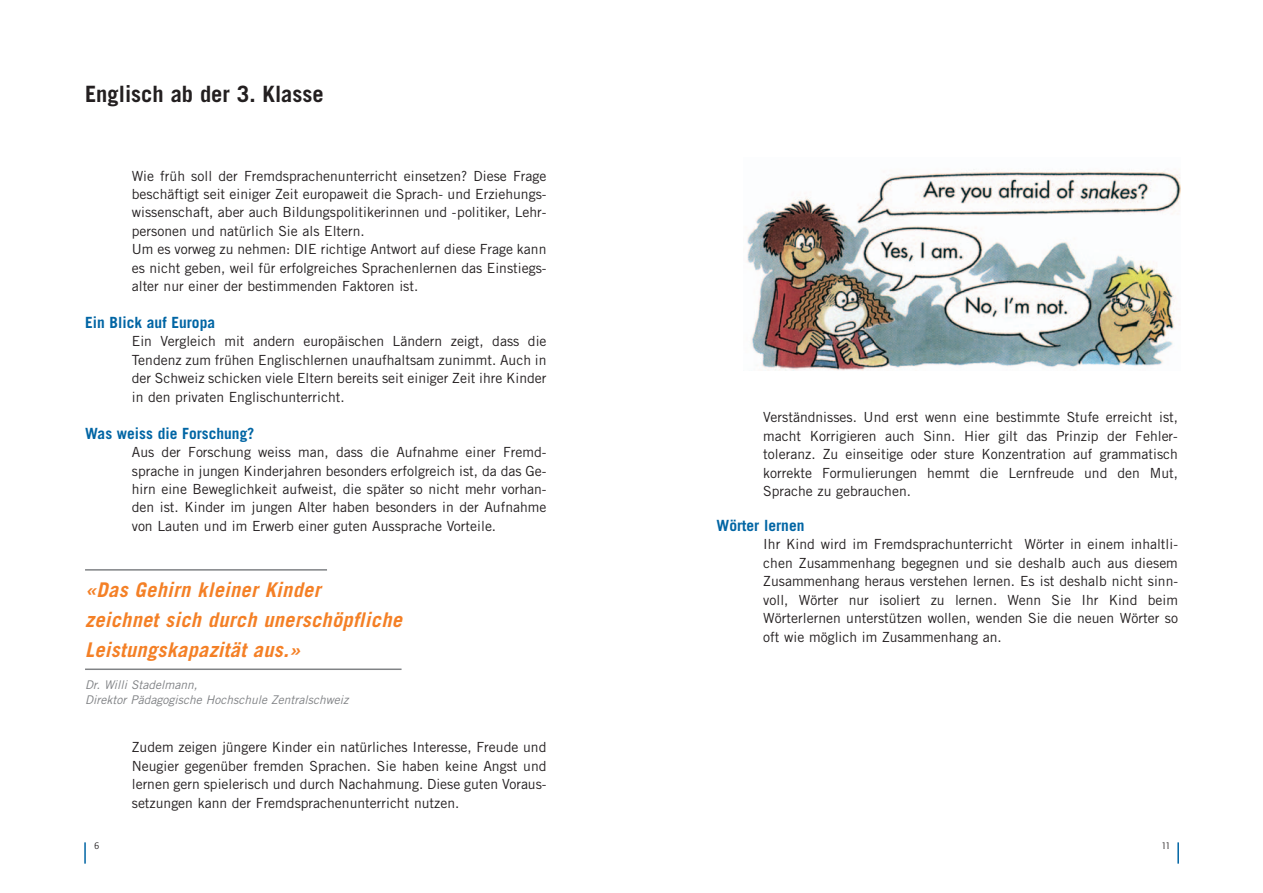
<style>
.page{position:relative;width:1263px;height:893px;background:#fff}
.page>*{position:absolute;margin:0;border:0;box-sizing:border-box;transform-origin:0 0}
.t1{font:700 22.5px "Trade Gothic";color:#231f20}
.t2{font:italic 700 20.25px/30px "Trade Gothic";letter-spacing:.015em;color:#f48026}
.t3{font:700 15.45px "Trade Gothic";color:#0065a4}
.t4{font:13.95px/18.5px "Trade Gothic";color:#231f20;text-align:justify}
.t5{font:italic 12px/14.4px "Trade Gothic";color:#808285}
.t6{font:9.75px "Quay Sans";color:#231f20}
</style>
<div class="page">
<hr style="left:84px;top:842px;width:2px;height:22px;background:#0065a4">
<hr style="left:1177px;top:842px;width:2px;height:22px;background:#0065a4">
<hr style="left:85px;top:569px;width:242px;height:2px;background:#808285">
<hr style="left:85px;top:668px;width:317px;height:2px;background:#808285">
<img style="left:747px;top:169px;width:433px;height:202px">
<h1 class="t1" style="left:85px;top:85px;width:240px">Englisch ab der 3. Klasse</h1>
<p class="t4" style="left:132px;top:168px;width:416px;text-align:left">Wie früh soll der Fremdsprachenunterricht einsetzen? Diese Frage beschäftigt seit einiger Zeit europaweit die Sprach- und Erziehungs&shy;wissenschaft, aber auch Bildungspolitikerinnen und -politiker, Lehr&shy;personen und natürlich Sie als Eltern.<br>Um es vorweg zu nehmen: DIE richtige Antwort auf diese Frage kann es nicht geben, weil für erfolgreiches Sprachenlernen das Einstiegs&shy;alter nur einer der bestimmenden Faktoren ist.</p>
<p class="t3" style="left:85px;top:317px;width:132px">Ein Blick auf Europa</p>
<p class="t4" style="left:132px;top:334px;width:416px">Ein Vergleich mit andern europäischen Ländern zeigt, dass die Tendenz zum frühen Englischlernen unaufhaltsam zunimmt. Auch in der Schweiz schicken viele Eltern bereits seit einiger Zeit ihre Kinder in den privaten Englischunterricht.</p>
<p class="t3" style="left:85px;top:427px;width:171px">Was weiss die Forschung?</p>
<p class="t4" style="left:132px;top:444px;width:416px">Aus der Forschung weiss man, dass die Aufnahme einer Fremd&shy;sprache in jungen Kinderjahren besonders erfolgreich ist, da das Ge&shy;hirn eine Beweglichkeit aufweist, die später so nicht mehr vorhan&shy;den ist. Kinder im jungen Alter haben besonders in der Aufnahme von Lauten und im Erwerb einer guten Aussprache Vorteile.</p>
<h2 class="t2" style="left:85px;top:577px;width:318px">«Das Gehirn kleiner Kinder<br>zeichnet sich durch unerschöpfliche<br>Leistungskapazität aus.»</h2>
<p class="t5" style="left:85px;top:679px;width:265px">Dr. Willi Stadelmann,<br>Direktor Pädagogische Hochschule Zentralschweiz</p>
<p class="t4" style="left:132px;top:739px;width:416px">Zudem zeigen jüngere Kinder ein natürliches Interesse, Freude und Neugier gegenüber fremden Sprachen. Sie haben keine Angst und lernen gern spielerisch und durch Nachahmung. Diese guten Voraus&shy;setzungen kann der Fremdsprachenunterricht nutzen.</p>
<p class="t4" style="left:763px;top:409px;width:416px">Verständnisses. Und erst wenn eine bestimmte Stufe erreicht ist, macht Korrigieren auch Sinn. Hier gilt das Prinzip der Fehler&shy;toleranz. Zu einseitige oder sture Konzentration auf grammatisch korrekte Formulierungen hemmt die Lernfreude und den Mut, Sprache zu gebrauchen.</p>
<p class="t3" style="left:716px;top:520px;width:89px">Wörter lernen</p>
<p class="t4" style="left:763px;top:536px;width:416px">Ihr Kind wird im Fremdsprachunterricht Wörter in einem inhaltli&shy;chen Zusammenhang begegnen und sie deshalb auch aus diesem Zusammenhang heraus verstehen lernen. Es ist deshalb nicht sinn&shy;voll, Wörter nur isoliert zu lernen. Wenn Sie Ihr Kind beim Wörterlernen unterstützen wollen, wenden Sie die neuen Wörter so oft wie möglich im Zusammenhang an.</p>
<p class="t6" style="left:94px;top:840px;width:7px">6</p>
<p class="t6" style="left:1161px;top:840px;width:11px">11</p>
</div>
